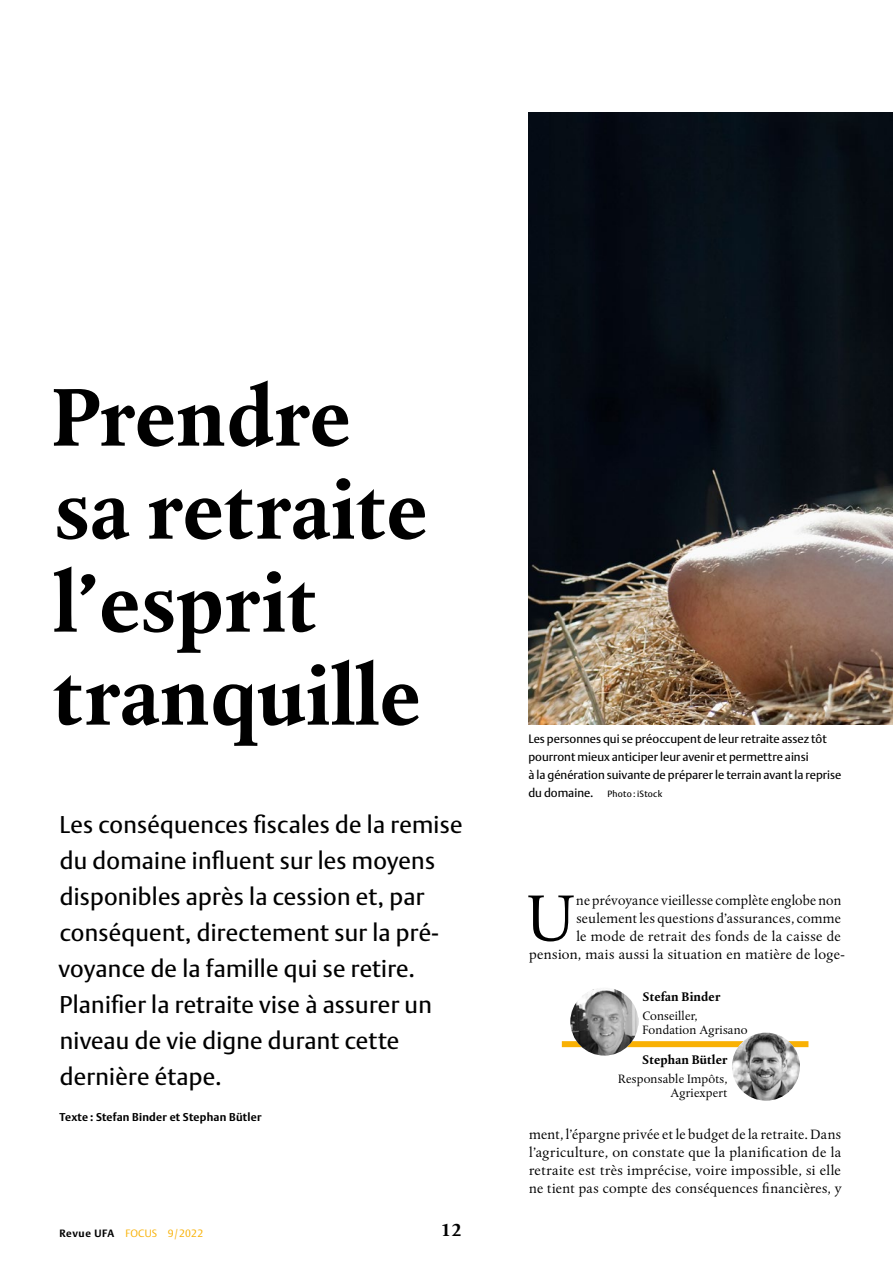
<style>
.page{position:relative;width:893px;height:1263px;background:#fff}
.page>*{position:absolute;margin:0;border:0;box-sizing:border-box;transform-origin:0 0}
.t1{font:700 84px/93px "DTL Albertina TOT";letter-spacing:.005em;color:#000}
.t2{font:69.15px "DTL Albertina TOT";color:#000}
.t3{font:24px/36px "DTL Argo TOT";letter-spacing:.01em;color:#000}
.t4{font:700 18px "DTL Albertina TOT";color:#000}
.t5{font:14.25px/18px "DTL Albertina TOT";letter-spacing:.015em;color:#000;text-align:right}
.t6{font:12.75px/14.2px "DTL Albertina TOT";letter-spacing:.01em;color:#000}
.t7{font:700 12.75px "DTL Albertina TOT";letter-spacing:.01em;color:#000}
.t8{font:12px/18px "DTL Argo TOT";color:#000}
.t9{font:700 11.25px "DTL Argo TOT";letter-spacing:.02em;color:#000}
.t10{font:300 10.5px "DTL Argo TOT";letter-spacing:.02em;color:#f9b104}
.t11{font:9px "DTL Argo TOT";letter-spacing:.025em;color:#000}
.s1{font-weight:700;color:#000}
.s2{font-size:12px}
</style>
<div class="page">
<img style="left:528px;top:113px;width:365px;height:612px">
<div style="left:562px;top:1041px;width:246px;height:6px;background:#f9b104"></div>
<img style="left:570px;top:987px;width:68px;height:68px;border-radius:34px">
<img style="left:732px;top:1033px;width:68px;height:68px;border-radius:34px">
<h1 class="t1" style="left:51px;top:369px;width:378px">Prendre sa retraite l’esprit tranquille</h1>
<p class="t3" style="left:59px;top:806px;width:405px">Les conséquences fiscales de la remise du domaine influent sur les moyens disponibles après la cession et, par conséquent, directement sur la pré&shy;voyance de la famille qui se retire.<br>Planifier la retraite vise à assurer un niveau de vie digne durant cette dernière étape.</p>
<p class="t9" style="left:60px;top:1110px;width:204px">Texte : Stefan Binder et Stephan Bütler</p>
<p class="t10" style="left:60px;top:1227px;width:145px"><span class="s1">Revue UFA</span> FOCUS 9/2022</p>
<p class="t4" style="left:441px;top:1218px;width:22px">12</p>
<p class="t8" style="left:528px;top:730px;width:315px">Les personnes qui se préoccupent de leur retraite assez tôt pourront mieux anticiper leur avenir et permettre ainsi<br>à la génération suivante de préparer le terrain avant la reprise</p>
<p class="t11" style="left:528px;top:788px;width:135px"><span class="s2">du domaine.</span> Photo: iStock</p>
<p class="t5" style="left:529px;top:891px;width:317px">ne prévoyance vieillesse complète englobe non seulement les questions d’assurances, comme<br>le mode de retrait des fonds de la caisse de pension, mais aussi la situation en matière de loge-</p>
<h2 class="t2" style="left:527px;top:877px;width:49px">U</h2>
<p class="t7" style="left:643px;top:988px;width:79px">Stefan Binder</p>
<p class="t6" style="left:643px;top:1008px;width:107px">Conseiller,<br>Fondation Agrisano</p>
<p class="t7" style="left:642px;top:1051px;width:87px">Stephan Bütler</p>
<p class="t6" style="left:618px;top:1071px;width:111px;text-align:right">Responsable Impôts,<br>Agriexpert</p>
<p class="t5" style="left:529px;top:1125px;width:314px;text-align:justify">ment, l’épargne privée et le budget de la retraite. Dans l’agriculture, on constate que la planification de la retraite est très imprécise, voire impossible, si elle ne tient pas compte des conséquences financières, y</p>
</div>
